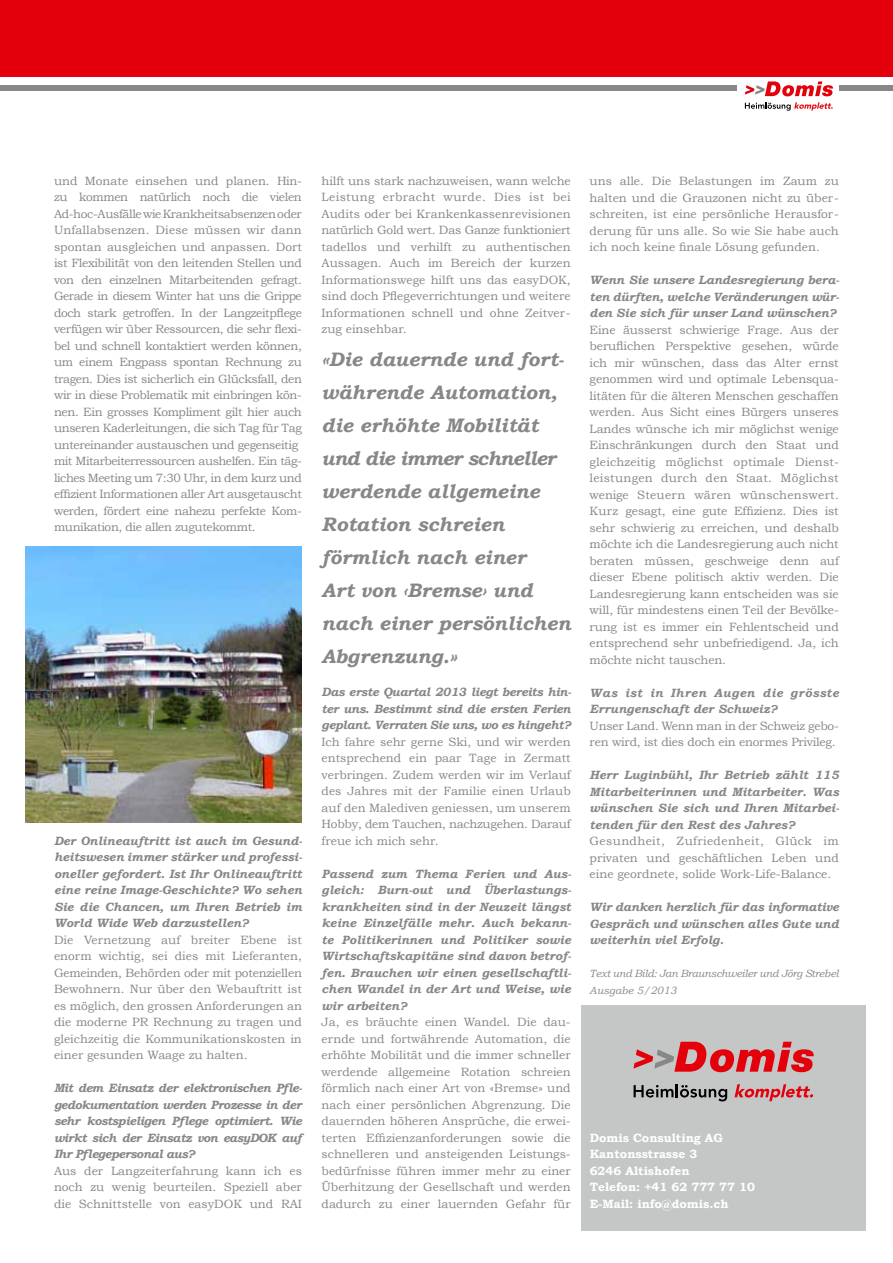
<style>
.page{position:relative;width:893px;height:1263px;background:#fff}
.page>*{position:absolute;margin:0;border:0;box-sizing:border-box;transform-origin:0 0}
.t1{font:italic 700 19.5px/33px "Bookman Old Style";color:#868786}
.t2{font:12px/16.5px "Bookman Old Style";letter-spacing:-.03em;color:#868786;text-align:justify}
.t3{font:italic 700 12px/16.5px "Bookman Old Style";color:#868786;text-align:justify}
.t4{font:700 12px/16.5px "Bookman Old Style";color:#fff}
.t5{font:italic 700 12px/16.5px "Bookman Old Style";letter-spacing:.02em;color:#868786}
.t6{font:italic 10.5px/16.5px "Bookman Old Style";letter-spacing:-.02em;color:#868786}
</style>
<div class="page">
<div style="left:581px;top:1006px;width:285px;height:225px;background:#c5c6c6"></div>
<div style="left:0;top:0;width:893px;height:76px;background:#e3000b"></div>
<div style="left:0;top:85px;width:893px;height:6px;background:#868786"></div>
<svg style="left:634px;top:1084px;width:93px;height:17px"></svg>
<svg style="left:734px;top:1084px;width:79px;height:17px"></svg>
<svg style="left:633px;top:1042px;width:181px;height:30px"></svg>
<img style="left:26px;top:546px;width:276px;height:277px">
<div style="left:738px;top:78px;width:101px;height:37px;background:#fff"></div>
<svg style="left:745px;top:102px;width:88px;height:9px"></svg>
<svg style="left:745px;top:81px;width:88px;height:15px"></svg>
<p class="t2" style="left:54px;top:172px;width:249px;text-align:left">und Monate einsehen und planen. Hin&shy;zu kommen natürlich noch die vielen Ad-hoc-Ausfälle wie Krankheitsabsenzen oder Unfallabsenzen. Diese müssen wir dann spontan ausgleichen und anpassen. Dort ist Flexibilität von den leitenden Stellen und von den einzelnen Mitarbeitenden gefragt.<br>Gerade in diesem Winter hat uns die Grippe doch stark getroffen. In der Langzeitpflege verfügen wir über Ressourcen, die sehr flexi&shy;bel und schnell kontaktiert werden können, um einem Engpass spontan Rechnung zu tragen. Dies ist sicherlich ein Glücksfall, den wir in diese Problematik mit einbringen kön&shy;nen. Ein grosses Kompliment gilt hier auch unseren Kaderleitungen, die sich Tag für Tag untereinander austauschen und gegenseitig mit Mitarbeiterressourcen aushelfen. Ein täg&shy;liches Meeting um 7:30 Uhr, in dem kurz und effizient Informationen aller Art ausgetauscht werden, fördert eine nahezu perfekte Kom&shy;munikation, die allen zugutekommt.</p>
<p class="t3" style="left:54px;top:832px;width:250px">Der Onlineauftritt ist auch im Gesund&shy;heitswesen immer stärker und professi&shy;oneller gefordert. Ist Ihr Onlineauftritt eine reine Image-Geschichte? Wo sehen Sie die Chancen, um Ihren Betrieb im World Wide Web darzustellen?</p>
<p class="t2" style="left:54px;top:931px;width:249px">Die Vernetzung auf breiter Ebene ist enorm wichtig, sei dies mit Lieferanten, Gemeinden, Behörden oder mit potenziellen Bewohnern. Nur über den Webauftritt ist es möglich, den grossen Anforderungen an die moderne PR Rechnung zu tragen und gleichzeitig die Kommunikationskosten in einer gesunden Waage zu halten.</p>
<p class="t3" style="left:54px;top:1080px;width:250px">Mit dem Einsatz der elektronischen Pfle&shy;gedokumentation werden Prozesse in der sehr kostspieligen Pflege optimiert. Wie wirkt sich der Einsatz von easyDOK auf Ihr Pflegepersonal aus?</p>
<p class="t2" style="left:54px;top:1162px;width:249px">Aus der Langzeiterfahrung kann ich es noch zu wenig beurteilen. Speziell aber die Schnittstelle von easyDOK und RAI</p>
<p class="t2" style="left:322px;top:172px;width:251px">hilft uns stark nachzuweisen, wann welche Leistung erbracht wurde. Dies ist bei Audits oder bei Krankenkassenrevisionen natürlich Gold wert. Das Ganze funktioniert tadellos und verhilft zu authentischen Aussagen. Auch im Bereich der kurzen Informationswege hilft uns das easyDOK, sind doch Pflegeverrichtungen und weitere Informationen schnell und ohne Zeitver&shy;zug einsehbar.</p>
<h1 class="t1" style="left:322px;top:343px;width:251px">«Die dauernde und fort&shy;währende Automation, die erhöhte Mobilität und die immer schneller werdende allgemeine<br>Rotation schreien förmlich nach einer<br>Art von ‹Bremse› und nach einer persönlichen<br>Abgrenzung.»</h1>
<p class="t3" style="left:322px;top:684px;width:251px">Das erste Quartal 2013 liegt bereits hin&shy;ter uns. Bestimmt sind die ersten Ferien geplant. Verraten Sie uns, wo es hingeht?</p>
<p class="t2" style="left:322px;top:733px;width:251px">Ich fahre sehr gerne Ski, und wir werden entsprechend ein paar Tage in Zermatt verbringen. Zudem werden wir im Verlauf des Jahres mit der Familie einen Urlaub auf den Malediven geniessen, um unserem Hobby, dem Tauchen, nachzugehen. Darauf freue ich mich sehr.</p>
<p class="t3" style="left:322px;top:865px;width:251px">Passend zum Thema Ferien und Aus&shy;gleich: Burn-out und Überlastungs&shy;krankheiten sind in der Neuzeit längst keine Einzelfälle mehr. Auch bekann&shy;te Politikerinnen und Politiker sowie Wirtschaftskapitäne sind davon betrof&shy;fen. Brauchen wir einen gesellschaftli&shy;chen Wandel in der Art und Weise, wie wir arbeiten?</p>
<p class="t2" style="left:322px;top:1014px;width:251px">Ja, es bräuchte einen Wandel. Die dau&shy;ernde und fortwährende Automation, die erhöhte Mobilität und die immer schneller werdende allgemeine Rotation schreien förmlich nach einer Art von «Bremse» und nach einer persönlichen Abgrenzung. Die dauernden höheren Ansprüche, die erwei&shy;terten Effizienzanforderungen sowie die schnelleren und ansteigenden Leistungs&shy;bedürfnisse führen immer mehr zu einer Überhitzung der Gesellschaft und werden dadurch zu einer lauernden Gefahr für</p>
<p class="t2" style="left:590px;top:173px;width:251px">uns alle. Die Belastungen im Zaum zu halten und die Grauzonen nicht zu über&shy;schreiten, ist eine persönliche Herausfor&shy;derung für uns alle. So wie Sie habe auch ich noch keine finale Lösung gefunden.</p>
<p class="t3" style="left:590px;top:272px;width:251px">Wenn Sie unsere Landesregierung bera&shy;ten dürften, welche Veränderungen wür&shy;den Sie sich für unser Land wünschen?</p>
<p class="t2" style="left:590px;top:321px;width:251px">Eine äusserst schwierige Frage. Aus der beruflichen Perspektive gesehen, würde ich mir wünschen, dass das Alter ernst genommen wird und optimale Lebensqua&shy;litäten für die älteren Menschen geschaffen werden. Aus Sicht eines Bürgers unseres Landes wünsche ich mir möglichst wenige Einschränkungen durch den Staat und gleichzeitig möglichst optimale Dienst&shy;leistungen durch den Staat. Möglichst wenige Steuern wären wünschenswert.<br>Kurz gesagt, eine gute Effizienz. Dies ist sehr schwierig zu erreichen, und deshalb möchte ich die Landesregierung auch nicht beraten müssen, geschweige denn auf dieser Ebene politisch aktiv werden. Die Landesregierung kann entscheiden was sie will, für mindestens einen Teil der Bevölke&shy;rung ist es immer ein Fehlentscheid und entsprechend sehr unbefriedigend. Ja, ich möchte nicht tauschen.</p>
<p class="t5" style="left:590px;top:684px;width:251px">Was ist in Ihren Augen die grösste<br>Errungenschaft der Schweiz?</p>
<p class="t2" style="left:590px;top:717px;width:251px">Unser Land. Wenn man in der Schweiz gebo&shy;ren wird, ist dies doch ein enormes Privileg.</p>
<p class="t3" style="left:590px;top:767px;width:251px">Herr Luginbühl, Ihr Betrieb zählt 115<br>Mitarbeiterinnen und Mitarbeiter. Was wünschen Sie sich und Ihren Mitarbei&shy;tenden für den Rest des Jahres?</p>
<p class="t2" style="left:590px;top:833px;width:251px">Gesundheit, Zufriedenheit, Glück im privaten und geschäftlichen Leben und eine geordnete, solide Work-Life-Balance.</p>
<p class="t3" style="left:590px;top:899px;width:251px">Wir danken herzlich für das informative Gespräch und wünschen alles Gute und weiterhin viel Erfolg.</p>
<p class="t6" style="left:590px;top:965px;width:251px">Text und Bild: Jan Braunschweiler und Jörg Strebel<br>Ausgabe 5/2013</p>
<p class="t4" style="left:590px;top:1129px;width:167px">Domis Consulting AG<br>Kantonsstrasse 3<br>6246 Altishofen<br>Telefon: +41 62 777 77 10<br>E-Mail: info@domis.ch</p>
</div>
